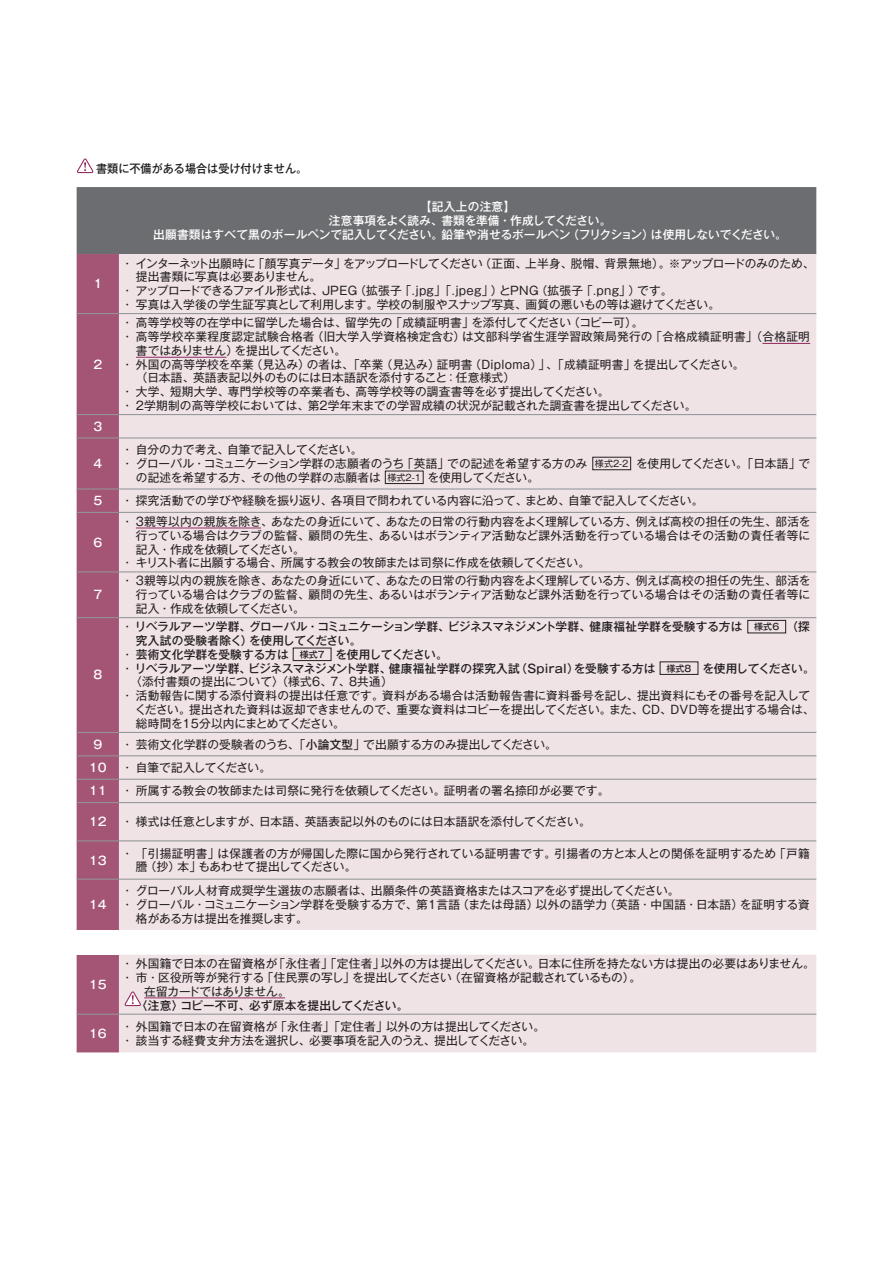
<style>
.page{position:relative;width:893px;height:1263px;background:#fff}
.page>*{position:absolute;margin:0;border:0;box-sizing:border-box;transform-origin:0 0}
.t1{font:11.7px/13.8px "Gothic MB101 Pro";letter-spacing:.005em;color:#231f20}
.t2{font:500 11.7px "Gothic MB101 Pro";color:#231f20}
.t3{font:11.7px "Gothic MB101 Pro";letter-spacing:-.015em;color:#231f20}
.t4{font:500 11.7px/13.8px "Gothic MB101 Pro";letter-spacing:.01em;color:#fff;text-align:center}
.t5{font:11.7px "Gothic MB101 Pro";letter-spacing:-.025em;color:#231f20}
.t6{font:11.7px "Gothic MB101 Pro";letter-spacing:-.02em;color:#231f20}
.t7{font:11.7px "Gothic MB101 Pro";letter-spacing:-.045em;color:#231f20}
.t8{font:500 11.7px "Gothic MB101 Pro";letter-spacing:-.025em;color:#231f20}
.t9{font:500 11.7px "Gothic MB101 Pro";color:#231f20;scale:.95 1}
.t10{font:11.7px "Gothic MB101 Pro";letter-spacing:-.035em;color:#231f20}
.t11{font:11.7px "Gothic MB101 Pro";letter-spacing:-.03em;color:#231f20}
.t12{font:9px "Gothic MB101 Pro";color:#231f20}
.t13{font:500 9px "Gothic MB101 Pro";color:#231f20}
.s1{font-weight:400}
.s2{font-weight:500}
</style>
<div class="page">
<svg style="left:77px;top:158px;width:16px;height:15px"></svg>
<div style="left:77px;top:187px;width:739px;height:67px;background:#6c6d70"></div>
<div style="left:77px;top:254px;width:42px;height:798px;background:#a45475"></div>
<div style="left:119px;top:254px;width:697px;height:676px;background:#efe3e6"></div>
<div style="left:77px;top:930px;width:739px;height:25px;background:#fff"></div>
<div style="left:119px;top:955px;width:697px;height:97px;background:#efe3e6"></div>
<hr style="left:77px;top:313px;width:42px;height:1px;background:#939598">
<hr style="left:119px;top:313px;width:697px;height:1px;background:#939598">
<hr style="left:77px;top:414px;width:42px;height:1px;background:#939598">
<hr style="left:119px;top:414px;width:697px;height:1px;background:#939598">
<hr style="left:77px;top:437px;width:42px;height:1px;background:#939598">
<hr style="left:119px;top:437px;width:697px;height:1px;background:#939598">
<hr style="left:77px;top:488px;width:42px;height:1px;background:#939598">
<hr style="left:119px;top:488px;width:697px;height:1px;background:#939598">
<hr style="left:77px;top:512px;width:42px;height:1px;background:#939598">
<hr style="left:119px;top:512px;width:697px;height:1px;background:#939598">
<hr style="left:119px;top:571px;width:697px;height:1px;background:#939598">
<hr style="left:77px;top:571px;width:42px;height:1px;background:#939598">
<hr style="left:119px;top:617px;width:697px;height:1px;background:#939598">
<hr style="left:77px;top:617px;width:42px;height:1px;background:#939598">
<hr style="left:77px;top:732px;width:42px;height:1px;background:#939598">
<hr style="left:119px;top:732px;width:697px;height:1px;background:#939598">
<hr style="left:77px;top:755px;width:42px;height:1px;background:#939598">
<hr style="left:119px;top:755px;width:697px;height:1px;background:#939598">
<hr style="left:77px;top:779px;width:42px;height:1px;background:#939598">
<hr style="left:119px;top:779px;width:697px;height:1px;background:#939598">
<hr style="left:77px;top:802px;width:42px;height:1px;background:#939598">
<hr style="left:119px;top:802px;width:697px;height:1px;background:#939598">
<hr style="left:77px;top:840px;width:42px;height:1px;background:#939598">
<hr style="left:119px;top:840px;width:697px;height:1px;background:#939598">
<hr style="left:77px;top:879px;width:42px;height:1px;background:#939598">
<hr style="left:119px;top:879px;width:697px;height:1px;background:#939598">
<hr style="left:77px;top:1014px;width:42px;height:1px;background:#939598">
<hr style="left:119px;top:1014px;width:697px;height:1px;background:#939598">
<hr style="left:762px;top:343px;width:48px;height:1px;background:#932b60">
<hr style="left:136px;top:357px;width:90px;height:1px;background:#932b60">
<hr style="left:136px;top:528px;width:125px;height:1px;background:#932b60">
<hr style="left:144px;top:998px;width:141px;height:1px;background:#932b60">
<div style="left:593px;top:457px;width:38px;height:13px;border:1px solid #231f20"></div>
<div style="left:385px;top:471px;width:38px;height:13px;border:1px solid #231f20"></div>
<div style="left:748px;top:620px;width:38px;height:13px;border:1px solid #231f20"></div>
<div style="left:293px;top:648px;width:38px;height:13px;border:1px solid #231f20"></div>
<div style="left:660px;top:662px;width:38px;height:13px;border:1px solid #231f20"></div>
<svg style="left:125px;top:991px;width:16px;height:15px"></svg>
<p class="t9" style="left:96px;top:159px;width:224px">書類に不備がある場合は受け付けません。</p>
<p class="t4" style="left:153px;top:198px;width:635px">【記入上の注意】<br>注意事項をよく読み、書類を準備・作成してください。<br>出願書類はすべて黒のボールペンで記入してください。鉛筆や消せるボールペン（フリクション）は使用しないでください。</p>
<p class="t4" style="left:93px;top:275px;width:10px">1</p>
<p class="t5" style="left:122px;top:253px;width:695px">・ インターネット出願時に「顔写真データ」をアップロードしてください（正面、上半身、脱帽、背景無地）。※アップロードのみのため、</p>
<p class="t1" style="left:136px;top:268px;width:187px">提出書類に写真は必要ありません。</p>
<p class="t1" style="left:122px;top:282px;width:553px">・ アップロードできるファイル形式は、JPEG（拡張子「.jpg」「.jpeg」）とPNG（拡張子「.png」）です。</p>
<p class="t1" style="left:122px;top:296px;width:600px">・ 写真は入学後の学生証写真として利用します。学校の制服やスナップ写真、画質の悪いもの等は避けてください。</p>
<p class="t4" style="left:93px;top:356px;width:10px">2</p>
<p class="t4" style="left:93px;top:418px;width:10px">3</p>
<p class="t4" style="left:93px;top:455px;width:10px">4</p>
<p class="t1" style="left:122px;top:314px;width:524px">・ 高等学校等の在学中に留学した場合は、留学先の「成績証明書」を添付してください（コピー可）。</p>
<p class="t1" style="left:122px;top:328px;width:690px">・ 高等学校卒業程度認定試験合格者（旧大学入学資格検定含む）は文部科学省生涯学習政策局発行の「合格成績証明書」（合格証明</p>
<p class="t7" style="left:136px;top:340px;width:212px">書ではありません）を提出してください。</p>
<p class="t1" style="left:122px;top:356px;width:625px">・ 外国の高等学校を卒業（見込み）の者は、「卒業（見込み）証明書（Diploma）」、「成績証明書」を提出してください。</p>
<p class="t1" style="left:136px;top:369px;width:381px">（日本語、英語表記以外のものには日本語訳を添付すること：任意様式）</p>
<p class="t1" style="left:122px;top:383px;width:489px">・ 大学、短期大学、専門学校等の卒業者も、高等学校等の調査書等を必ず提出してください。</p>
<p class="t1" style="left:122px;top:397px;width:576px">・ 2学期制の高等学校においては、第2学年末までの学習成績の状況が記載された調査書を提出してください。</p>
<p class="t3" style="left:122px;top:440px;width:242px">・ 自分の力で考え、自筆で記入してください。</p>
<p class="t3" style="left:122px;top:454px;width:690px">・ グローバル・コミュニケーション学群の志願者のうち「英語」での記述を希望する方のみ　　　 を使用してください。「日本語」で</p>
<p class="t1" style="left:136px;top:469px;width:405px">の記述を希望する方、その他の学群の志願者は　　　 を使用してください。</p>
<p class="t12" style="left:595px;top:456px;width:35px">様式2-2</p>
<p class="t12" style="left:387px;top:470px;width:35px">様式2-1</p>
<p class="t4" style="left:93px;top:492px;width:10px">5</p>
<p class="t1" style="left:122px;top:492px;width:583px">・ 探究活動での学びや経験を振り返り、各項目で問われている内容に沿って、まとめ、自筆で記入してください。</p>
<p class="t4" style="left:93px;top:534px;width:10px">6</p>
<p class="t1" style="left:122px;top:513px;width:690px">・ 3親等以内の親族を除き、あなたの身近にいて、あなたの日常の行動内容をよく理解している方、例えば高校の担任の先生、部活を</p>
<p class="t1" style="left:136px;top:527px;width:676px">行っている場合はクラブの監督、顧問の先生、あるいはボランティア活動など課外活動を行っている場合はその活動の責任者等に</p>
<p class="t10" style="left:136px;top:539px;width:170px">記入・作成を依頼してください。</p>
<p class="t3" style="left:122px;top:553px;width:470px">・ キリスト者に出願する場合、所属する教会の牧師または司祭に作成を依頼してください。</p>
<p class="t4" style="left:93px;top:586px;width:10px">7</p>
<p class="t4" style="left:93px;top:667px;width:10px">8</p>
<p class="t1" style="left:136px;top:572px;width:676px;text-align:justify;text-indent:-14px">・ 3親等以内の親族を除き、あなたの身近にいて、あなたの日常の行動内容をよく理解している方、例えば高校の担任の先生、部活を行っている場合はクラブの監督、顧問の先生、あるいはボランティア活動など課外活動を行っている場合はその活動の責任者等に記入・作成を依頼してください。</p>
<p class="t2" style="left:122px;top:617px;width:690px"><span class="s1">・</span> リベラルアーツ学群、グローバル・コミュニケーション学群、ビジネスマネジメント学群、健康福祉学群を受験する方は 　　　 （探</p>
<p class="t2" style="left:136px;top:631px;width:227px">究入試の受験者除く）を使用してください。</p>
<p class="t2" style="left:122px;top:645px;width:328px"><span class="s1">・</span> 芸術文化学群を受験する方は 　　　 を使用してください。</p>
<p class="t2" style="left:122px;top:658px;width:695px"><span class="s1">・</span> リベラルアーツ学群、ビジネスマネジメント学群、健康福祉学群の探究入試（Spiral）を受験する方は 　　　 を使用してください。</p>
<p class="t1" style="left:130px;top:673px;width:264px">〈添付書類の提出について〉（様式6、7、8共通）</p>
<p class="t1" style="left:122px;top:687px;width:690px">・ 活動報告に関する添付資料の提出は任意です。資料がある場合は活動報告書に資料番号を記し、提出資料にもその番号を記入して</p>
<p class="t1" style="left:135px;top:701px;width:681px">ください。提出された資料は返却できませんので、重要な資料はコピーを提出してください。また、CD、DVD等を提出する場合は、</p>
<p class="t6" style="left:136px;top:714px;width:211px">総時間を15分以内にまとめてください。</p>
<p class="t13" style="left:754px;top:619px;width:26px">様式6</p>
<p class="t13" style="left:300px;top:647px;width:26px">様式7</p>
<p class="t13" style="left:667px;top:661px;width:26px">様式8</p>
<p class="t4" style="left:93px;top:736px;width:10px">9</p>
<p class="t1" style="left:122px;top:736px;width:437px">・ 芸術文化学群の受験者のうち、「<span class="s2">小論文型</span>」で出願する方のみ提出してください。</p>
<p class="t4" style="left:89px;top:759px;width:19px">10</p>
<p class="t7" style="left:122px;top:758px;width:151px">・ 自筆で記入してください。</p>
<p class="t4" style="left:89px;top:783px;width:19px">11</p>
<p class="t1" style="left:122px;top:782px;width:489px">・ 所属する教会の牧師または司祭に発行を依頼してください。証明者の署名捺印が必要です。</p>
<p class="t4" style="left:89px;top:813px;width:19px">12</p>
<p class="t3" style="left:122px;top:812px;width:471px">・ 様式は任意としますが、日本語、英語表記以外のものには日本語訳を添付してください。</p>
<p class="t4" style="left:89px;top:852px;width:19px">13</p>
<p class="t1" style="left:136px;top:845px;width:675px;text-indent:-14px">・ 「引揚証明書」は保護者の方が帰国した際に国から発行されている証明書です。引揚者の方と本人との関係を証明するため「戸籍謄（抄）本」もあわせて提出してください。</p>
<p class="t4" style="left:89px;top:896px;width:19px">14</p>
<p class="t1" style="left:122px;top:882px;width:560px">・ グローバル人材育成奨学生選抜の志願者は、出願条件の英語資格またはスコアを必ず提出してください。</p>
<p class="t1" style="left:122px;top:896px;width:690px">・ グローバル・コミュニケーション学群を受験する方で、第1言語（または母語）以外の語学力（英語・中国語・日本語）を証明する資</p>
<p class="t6" style="left:136px;top:909px;width:173px">格がある方は提出を推奨します。</p>
<p class="t4" style="left:89px;top:976px;width:19px">15</p>
<p class="t1" style="left:122px;top:955px;width:695px">・ 外国籍で日本の在留資格が「永住者」「定住者」以外の方は提出してください。日本に住所を持たない方は提出の必要はありません。</p>
<p class="t1" style="left:122px;top:969px;width:521px">・ 市・区役所等が発行する「住民票の写し」を提出してください（在留資格が記載されているもの）。</p>
<p class="t11" style="left:144px;top:981px;width:147px">在留カードではありません。</p>
<p class="t8" style="left:136px;top:995px;width:274px">〈注意〉コピー不可、必ず原本を提出してください。</p>
<p class="t4" style="left:89px;top:1025px;width:19px">16</p>
<p class="t1" style="left:122px;top:1018px;width:425px">・ 外国籍で日本の在留資格が「永住者」「定住者」以外の方は提出してください。・ 該当する経費支弁方法を選択し、必要事項を記入のうえ、提出してください。</p>
</div>
